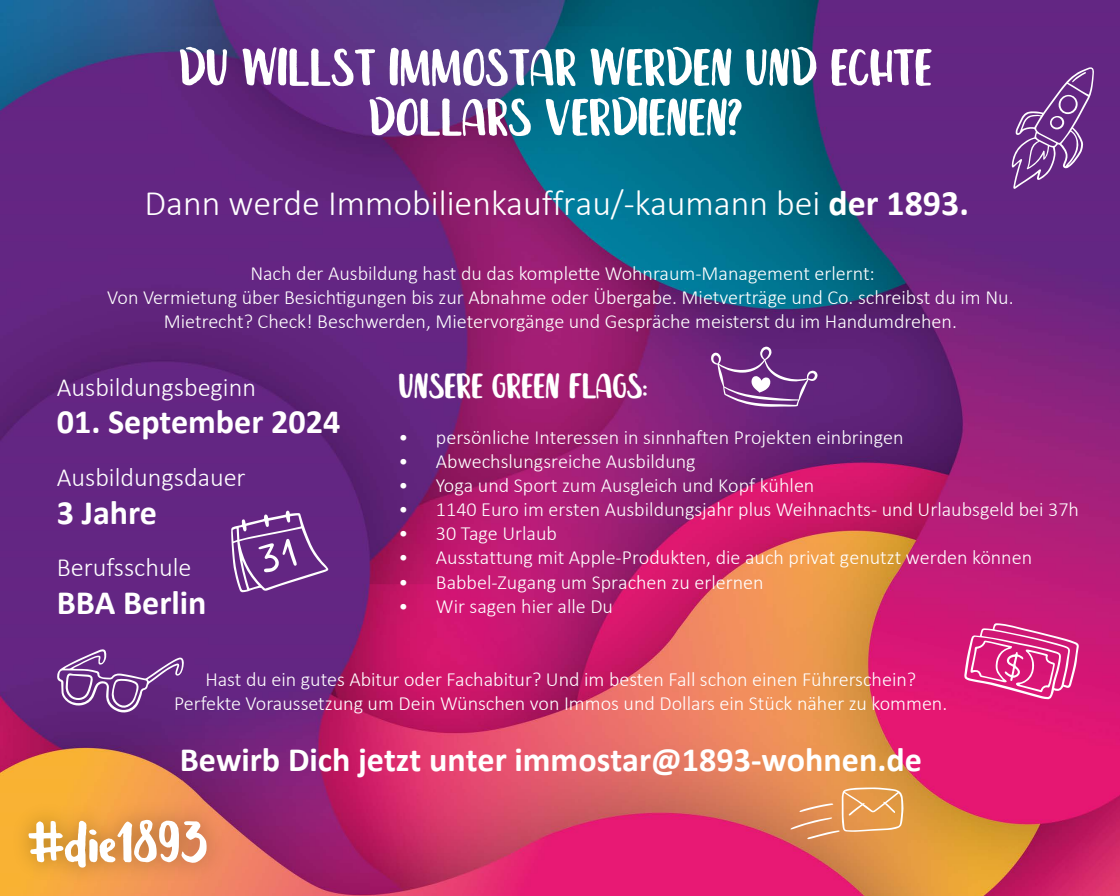
<style>
.page{position:relative;width:1120px;height:896px;background:#fff}
.page>*{position:absolute;margin:0;border:0;box-sizing:border-box;transform-origin:0 0}
.t1{font:50.75px/49.9px "Leira Lite";color:#fff;text-align:center}
.t2{font:300 35.88px "Calibri";color:#fff}
.t3{font:700 34.12px "Calibri";color:#fff}
.t4{font:34.12px "Leira Lite";color:#fff}
.t5{font:300 26.25px "Calibri";color:#fff}
.t6{font:300 20.12px/24.2px "Calibri";color:#fff;text-align:center}
.s1{font-weight:700}
</style>
<div class="page">
<img style="left:0;top:0;width:1120px;height:896px">
<img style="left:0;top:792px;width:235px;height:104px">
<svg style="left:29px;top:820px;width:178px;height:48px"></svg>
<svg style="left:711px;top:346px;width:107px;height:61px"></svg>
<svg style="left:1012px;top:67px;width:82px;height:122px"></svg>
<svg style="left:964px;top:623px;width:115px;height:76px"></svg>
<svg style="left:791px;top:787px;width:113px;height:52px"></svg>
<svg style="left:57px;top:649px;width:127px;height:65px"></svg>
<svg style="left:231px;top:511px;width:98px;height:81px"></svg>
<h1 class="t1" style="left:179px;top:45px;width:755px">DU WILLST IMMOSTAR WERDEN UND ECHTE<br>DOLLARS VERDIENEN?</h1>
<h2 class="t2" style="left:144px;top:181px;width:826px">Dann werde Immobilienkauffrau/-kaumann bei <span class="s1">der 1893.</span></h2>
<p class="t6" style="left:107px;top:261px;width:908px">Nach der Ausbildung hast du das komplette Wohnraum-Management erlernt:<br>Von Vermietung über Besichtigungen bis zur Abnahme oder Übergabe. Mietverträge und Co. schreibst du im Nu.<br>Mietrecht? Check! Beschwerden, Mietervorgänge und Gespräche meisterst du im Handumdrehen.</p>
<h3 class="t5" style="left:57px;top:371px;width:201px">Ausbildungsbeginn</h3>
<h3 class="t3" style="left:57px;top:398px;width:285px">01. September 2024</h3>
<h3 class="t5" style="left:57px;top:461px;width:190px">Ausbildungsdauer</h3>
<h3 class="t3" style="left:57px;top:488px;width:102px">3 Jahre</h3>
<h3 class="t5" style="left:57px;top:551px;width:136px">Berufsschule</h3>
<h3 class="t3" style="left:57px;top:578px;width:151px">BBA Berlin</h3>
<h3 class="t4" style="left:399px;top:371px;width:251px">UNSERE GREEN FLAGS:</h3>
<p class="t6" style="left:399px;top:425px;width:506px">• persönliche Interessen in sinnhaften Projekten einbringen</p>
<p class="t6" style="left:399px;top:449px;width:299px">• Abwechslungsreiche Ausbildung</p>
<p class="t6" style="left:399px;top:473px;width:417px">• Yoga und Sport zum Ausgleich und Kopf kühlen</p>
<p class="t6" style="left:399px;top:497px;width:682px">• 1140 Euro im ersten Ausbildungsjahr plus Weihnachts- und Urlaubsgeld bei 37h</p>
<p class="t6" style="left:399px;top:521px;width:160px">• 30 Tage Urlaub</p>
<p class="t6" style="left:399px;top:546px;width:635px">• Ausstattung mit Apple-Produkten, die auch privat genutzt werden können</p>
<p class="t6" style="left:399px;top:570px;width:367px">• Babbel-Zugang um Sprachen zu erlernen</p>
<p class="t6" style="left:399px;top:594px;width:216px">• Wir sagen hier alle Du</p>
<p class="t6" style="left:174px;top:667px;width:775px">Hast du ein gutes Abitur oder Fachabitur? Und im besten Fall schon einen Führerschein?<br>Perfekte Voraussetzung um Dein Wünschen von Immos und Dollars ein Stück näher zu kommen.</p>
<h3 class="t3" style="left:180px;top:736px;width:744px">Bewirb Dich jetzt unter immostar@1893-wohnen.de</h3>
</div>
